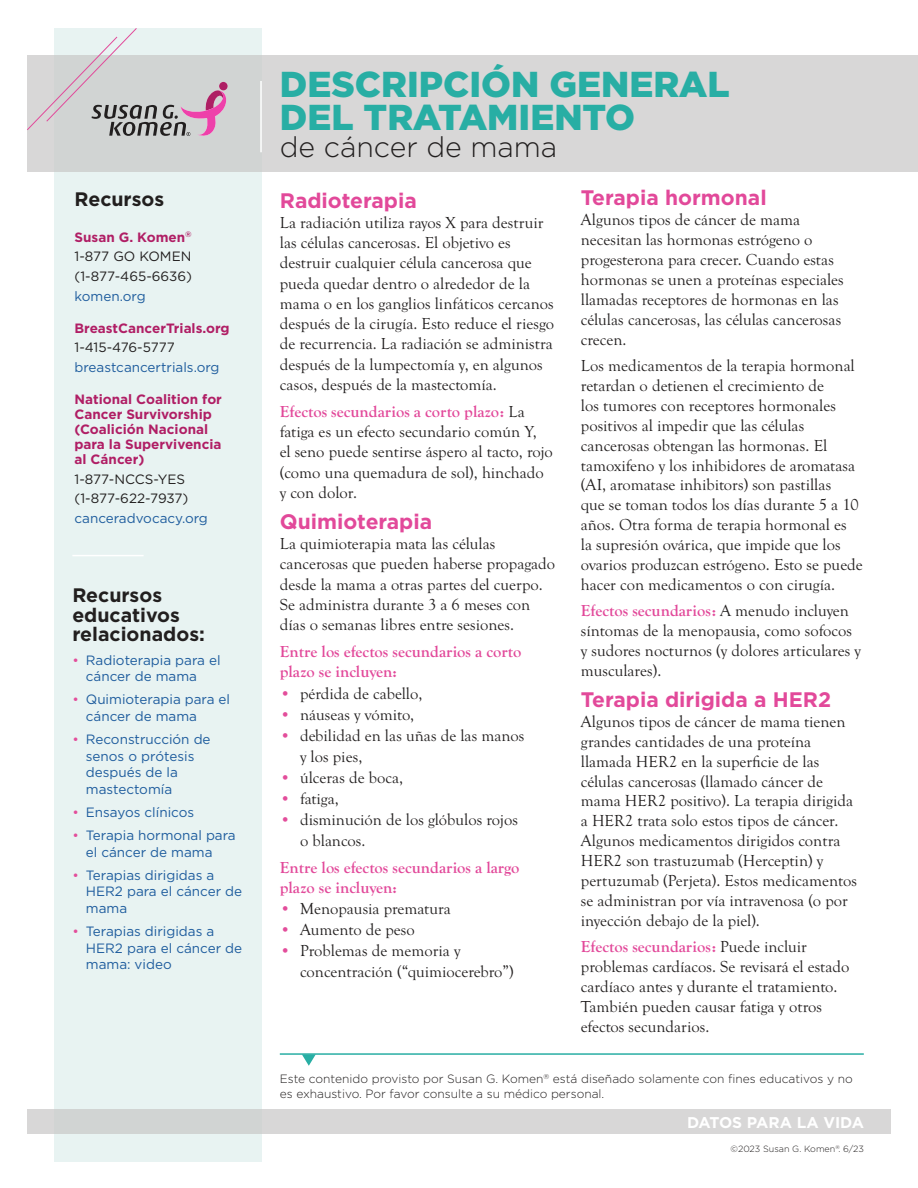
<style>
.page{position:relative;width:918px;height:1188px;background:#fff}
.page>*{position:absolute;margin:0;border:0;box-sizing:border-box;transform-origin:0 0}
.t1{font:900 36px/33px "Gotham";color:#28aea4}
.t2{font:300 28.5px "Gotham";color:#221f1f}
.t3{font:700 21px "Gotham";color:#e2499a}
.t4{font:700 19.5px/19.5px "Gotham";color:#221f1f}
.t5{font:16.5px/19.8px "Goudy Old Sty";color:#221f1f}
.t6{font:700 16.5px/20.2px "Goudy Old Sty";color:#e2499a}
.t7{font:700 15.6px "Gotham";letter-spacing:-.005em;color:#fff}
.t8{font:13.5px/16.5px "Gotham";color:#1f5d9e}
.t9{font:700 13.5px/15px "Gotham";color:#b01e65}
.t10{font:13.5px/19.8px "Gotham";color:#221f1f;text-align:justify}
.t11{font:13.5px "Gotham";letter-spacing:-.02em;color:#221f1f}
.t12{font:300 12px/15px "Gotham";color:#221f1f}
.t13{font:300 9px "Gotham";color:#221f1f}
.s1{font-weight:700;color:#b01e65}
.s2{color:#e34d9b}
.s3{font-weight:700;color:#e2499a}
</style>
<div class="page">
<div style="left:54px;top:28px;width:208px;height:1134px;background:#e8f3f2"></div>
<div style="left:27px;top:55px;width:891px;height:117px;background:#d8d7d7"></div>
<hr style="left:260px;top:81px;width:2px;height:71px;background:#fff">
<div style="left:27px;top:1110px;width:864px;height:24px;background:#d8d7d7"></div>
<hr style="left:72px;top:555px;width:72px;height:1px;background:#fff">
<hr style="left:280px;top:1053px;width:584px;height:2px;background:#28aea4">
<svg style="left:302px;top:1054px;width:14px;height:12px"></svg>
<svg style="left:27px;top:28px;width:201px;height:108px"></svg>
<p class="t4" style="left:75px;top:191px;width:91px">Recursos</p>
<p class="t10" style="left:75px;top:228px;width:119px"><span class="s1">Susan G. Komen</span><sup>® </sup>1-877 GO KOMEN (1-877-465-6636)</p>
<p class="t8" style="left:75px;top:289px;width:73px">komen.org</p>
<p class="t9" style="left:75px;top:321px;width:157px">BreastCancerTrials.org</p>
<p class="t11" style="left:75px;top:342px;width:102px">1-415-476-5777</p>
<p class="t8" style="left:75px;top:360px;width:147px">breastcancertrials.org</p>
<p class="t9" style="left:75px;top:392px;width:149px">National Coalition for<br>Cancer Survivorship (Coalición Nacional para la Supervivencia al Cáncer)</p>
<p class="t10" style="left:75px;top:470px;width:115px">1-877-NCCS-YES (1-877-622-7937)</p>
<p class="t8" style="left:75px;top:511px;width:135px">canceradvocacy.org</p>
<p class="t4" style="left:72px;top:587px;width:134px">Recursos educativos relacionados:</p>
<p class="t8" style="left:86px;top:652px;width:136px;text-indent:-14px"><span class="s2">•</span> Radioterapia para el cáncer de mama</p>
<p class="t8" style="left:86px;top:692px;width:146px;text-indent:-14px"><span class="s2">•</span> Quimioterapia para el cáncer de mama</p>
<p class="t8" style="left:86px;top:732px;width:126px;text-indent:-14px"><span class="s2">•</span> Reconstrucción de senos o prótesis después de la mastectomía</p>
<p class="t8" style="left:72px;top:805px;width:123px"><span class="s2">•</span> Ensayos clínicos</p>
<p class="t8" style="left:86px;top:828px;width:151px;text-indent:-14px"><span class="s2">•</span> Terapia hormonal para el cáncer de mama</p>
<p class="t8" style="left:86px;top:868px;width:158px;text-indent:-14px"><span class="s2">•</span> Terapias dirigidas a<br>HER2 para el cáncer de mama</p>
<p class="t8" style="left:86px;top:924px;width:158px;text-indent:-14px"><span class="s2">•</span> Terapias dirigidas a<br>HER2 para el cáncer de mama: video</p>
<h1 class="t1" style="left:280px;top:68px;width:451px">DESCRIPCIÓN GENERAL<br>DEL TRATAMIENTO</h1>
<h2 class="t2" style="left:280px;top:134px;width:279px">de cáncer de mama</h2>
<p class="t3" style="left:280px;top:191px;width:138px">Radioterapia</p>
<p class="t5" style="left:280px;top:213px;width:276px;line-height:20.2px">La radiación utiliza rayos X para destruir las células cancerosas. El objetivo es destruir cualquier célula cancerosa que pueda quedar dentro o alrededor de la mama o en los ganglios linfáticos cercanos después de la cirugía. Esto reduce el riesgo de recurrencia. La radiación se administra después de la lumpectomía y, en algunos casos, después de la mastectomía.</p>
<p class="t5" style="left:280px;top:402px;width:275px;line-height:20.2px"><span class="s3">Efectos secundarios a corto plazo:</span> La fatiga es un efecto secundario común Y,<br>el seno puede sentirse áspero al tacto, rojo (como una quemadura de sol), hinchado y con dolor.</p>
<p class="t3" style="left:280px;top:513px;width:154px">Quimioterapia</p>
<p class="t5" style="left:280px;top:535px;width:277px;line-height:20.2px">La quimioterapia mata las células cancerosas que pueden haberse propagado desde la mama a otras partes del cuerpo.<br>Se administra durante 3 a 6 meses con días o semanas libres entre sesiones.</p>
<p class="t6" style="left:280px;top:642px;width:243px">Entre los efectos secundarios a corto plazo se incluyen:</p>
<p class="t5" style="left:280px;top:684px;width:144px"><span class="s2">•</span> pérdida de cabello,</p>
<p class="t5" style="left:280px;top:705px;width:136px"><span class="s2">•</span> náuseas y vómito,</p>
<p class="t5" style="left:300px;top:726px;width:226px;line-height:21px;text-indent:-20px"><span class="s2">•</span> debilidad en las uñas de las manos y los pies,</p>
<p class="t5" style="left:280px;top:768px;width:125px"><span class="s2">•</span> úlceras de boca,</p>
<p class="t5" style="left:280px;top:789px;width:60px"><span class="s2">•</span> fatiga,</p>
<p class="t5" style="left:300px;top:810px;width:219px;line-height:21px;text-indent:-20px"><span class="s2">•</span> disminución de los glóbulos rojos o blancos.</p>
<p class="t6" style="left:280px;top:858px;width:241px">Entre los efectos secundarios a largo plazo se incluyen:</p>
<p class="t5" style="left:280px;top:900px;width:173px"><span class="s2">•</span> Menopausia prematura</p>
<p class="t5" style="left:280px;top:921px;width:137px"><span class="s2">•</span> Aumento de peso</p>
<p class="t5" style="left:300px;top:941px;width:215px;line-height:21px;text-indent:-20px"><span class="s2">•</span> Problemas de memoria y concentración (“quimiocerebro”)</p>
<p class="t3" style="left:581px;top:189px;width:187px">Terapia hormonal</p>
<p class="t5" style="left:581px;top:211px;width:264px">Algunos tipos de cáncer de mama necesitan las hormonas estrógeno o progesterona para crecer. Cuando estas hormonas se unen a proteínas especiales llamadas receptores de hormonas en las células cancerosas, las células cancerosas crecen.</p>
<p class="t5" style="left:581px;top:357px;width:283px">Los medicamentos de la terapia hormonal retardan o detienen el crecimiento de<br>los tumores con receptores hormonales positivos al impedir que las células cancerosas obtengan las hormonas. El tamoxifeno y los inhibidores de aromatasa (AI, aromatase inhibitors) son pastillas<br>que se toman todos los días durante 5 a 10 años. Otra forma de terapia hormonal es<br>la supresión ovárica, que impide que los ovarios produzcan estrógeno. Esto se puede hacer con medicamentos o con cirugía.</p>
<p class="t5" style="left:581px;top:602px;width:282px"><span class="s3">Efectos secundarios:</span> A menudo incluyen síntomas de la menopausia, como sofocos y sudores nocturnos (y dolores articulares y musculares).</p>
<p class="t3" style="left:581px;top:691px;width:252px">Terapia dirigida a HER2</p>
<p class="t5" style="left:581px;top:713px;width:278px">Algunos tipos de cáncer de mama tienen grandes cantidades de una proteína llamada HER2 en la superficie de las células cancerosas (llamado cáncer de mama HER2 positivo). La terapia dirigida a HER2 trata solo estos tipos de cáncer.<br>Algunos medicamentos dirigidos contra HER2 son trastuzumab (Herceptin) y pertuzumab (Perjeta). Estos medicamentos se administran por vía intravenosa (o por inyección debajo de la piel).</p>
<p class="t5" style="left:581px;top:938px;width:270px"><span class="s3">Efectos secundarios:</span> Puede incluir problemas cardíacos. Se revisará el estado cardíaco antes y durante el tratamiento.<br>También pueden causar fatiga y otros efectos secundarios.</p>
<p class="t12" style="left:280px;top:1072px;width:575px">Este contenido provisto por Susan G. Komen<sup>®</sup> está diseñado solamente con fines educativos y no es exhaustivo. Por favor consulte a su médico personal.</p>
<p class="t7" style="left:687px;top:1115px;width:178px">DATOS PARA LA VIDA</p>
<p class="t13" style="left:731px;top:1145px;width:135px">©2023 Susan G. Komen<sup>®</sup>. 6/23</p>
</div>
